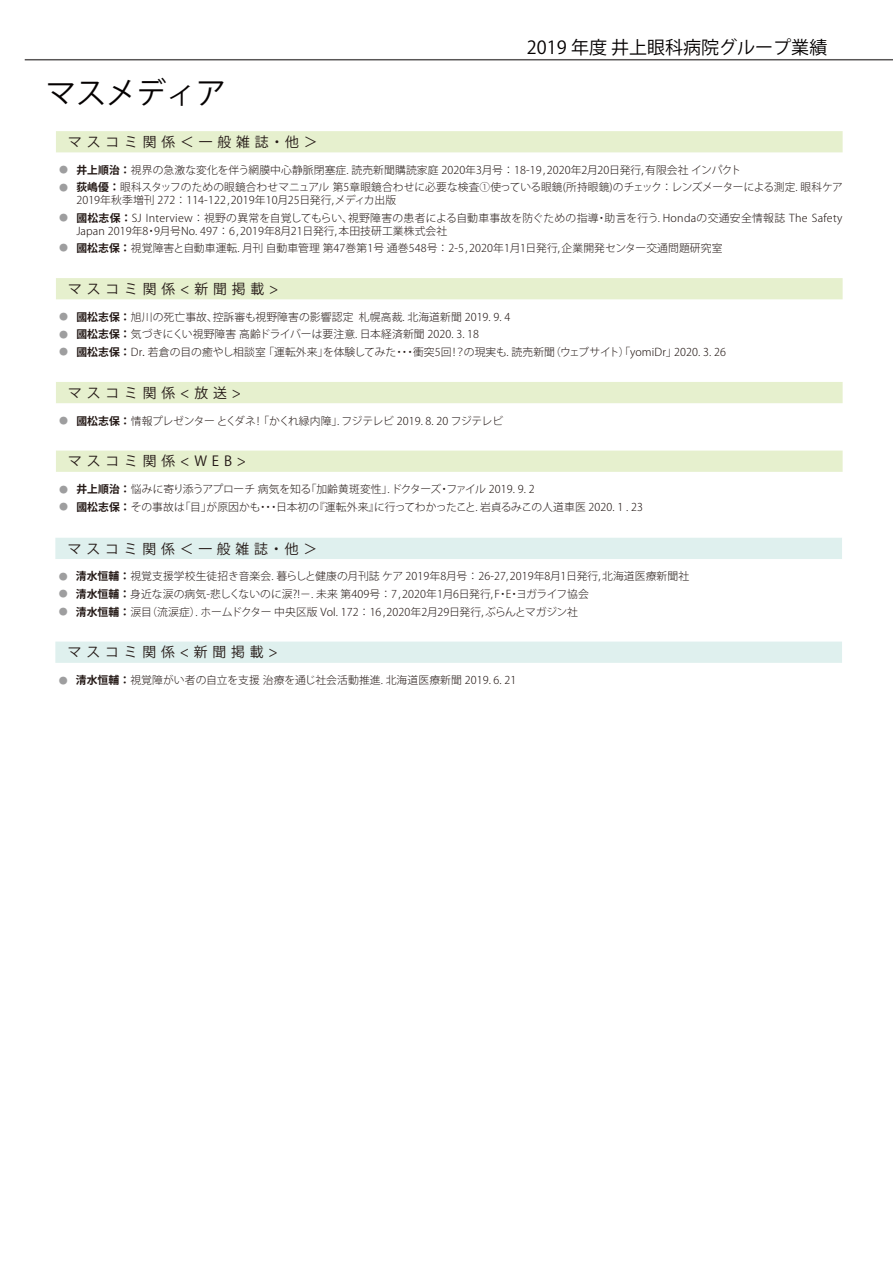
<style>
.page{position:relative;width:893px;height:1263px;background:#fff}
.page>*{position:absolute;margin:0;border:0;box-sizing:border-box;transform-origin:0 0}
.t1{font:30px "Koz Go Pr 6 N";color:#040000}
.t2{font:18px "Koz Go Pr 6 N";color:#040000}
.t3{font:13.8px "UD Shin Go Pro Medium 90 ms RKSJ H";letter-spacing:.35em;color:#231815}
.t4{font:300 10.8px/12.8px "Koz Go Pro";letter-spacing:.01em;color:#231815}
.t5{font:300 10.8px "Koz Go Pro";letter-spacing:-.01em;color:#231815}
.t6{font:300 10.8px "Koz Go Pro";letter-spacing:-.015em;color:#231815}
.s1{font-family:"Koz Min Pr 6 N";font-weight:400;font-size:9px;color:#9e9e9f}
.s2{font-weight:700}
</style>
<div class="page">
<hr style="left:25px;top:59px;width:868px;height:1px;background:#595656">
<svg style="left:56px;top:131px;width:787px;height:341px"></svg>
<svg style="left:55px;top:538px;width:787px;height:125px"></svg>
<h1 class="t1" style="left:46px;top:76px;width:181px">マスメディア</h1>
<h2 class="t2" style="left:527px;top:38px;width:302px">2019 年度 井上眼科病院グループ業績</h2>
<p class="t3" style="left:68px;top:134px;width:251px">マスコミ関係＜一般雑誌・他＞</p>
<p class="t4" style="left:59px;top:164px;width:683px"><span class="s1">●</span> <span class="s2">井上順治：</span>視界の急激な変化を伴う網膜中心静脈閉塞症. 読売新聞購読家庭 2020年3月号：18-19,2020年2月20日発行,有限会社インパクト</p>
<p class="t4" style="left:76px;top:181px;width:768px;text-indent:-17px"><span class="s1">●</span> <span class="s2">荻嶋優：</span>眼科スタッフのための眼鏡合わせマニュアル第5章眼鏡合わせに必要な検査①使っている眼鏡(所持眼鏡)のチェック：レンズメーターによる測定. 眼科ケア<br>2019年秋季増刊 272：114-122,2019年10月25日発行,メディカ出版</p>
<p class="t4" style="left:76px;top:211px;width:768px;text-indent:-17px"><span class="s1">●</span> <span class="s2">國松志保：</span>SJ Interview：視野の異常を自覚してもらい、視野障害の患者による自動車事故を防ぐための指導・助言を行う. Hondaの交通安全情報誌 The Safety<br>Japan 2019年8・9月号No. 497：6,2019年8月21日発行,本田技研工業株式会社</p>
<p class="t4" style="left:59px;top:242px;width:665px"><span class="s1">●</span> <span class="s2">國松志保：</span>視覚障害と自動車運転. 月刊自動車管理第47巻第1号通巻548号：2-5,2020年1月1日発行,企業開発センター交通問題研究室</p>
<p class="t3" style="left:68px;top:281px;width:212px">マスコミ関係&lt;新聞掲載&gt;</p>
<p class="t4" style="left:59px;top:310px;width:453px"><span class="s1">●</span> <span class="s2">國松志保：</span>旭川の死亡事故、控訴審も視野障害の影響認定 札幌高裁. 北海道新聞 2019. 9. 4</p>
<p class="t4" style="left:59px;top:328px;width:421px"><span class="s1">●</span> <span class="s2">國松志保：</span>気づきにくい視野障害高齢ドライバーは要注意. 日本経済新聞 2020. 3. 18</p>
<p class="t4" style="left:59px;top:346px;width:668px"><span class="s1">●</span> <span class="s2">國松志保：</span>Dr．若倉の目の癒やし相談室「運転外来」を体験してみた・・・衝突5回！？の現実も. 読売新聞（ウェブサイト）「yomiDr」2020. 3. 26</p>
<p class="t3" style="left:68px;top:385px;width:174px">マスコミ関係&lt;放送&gt;</p>
<p class="t6" style="left:59px;top:414px;width:445px"><span class="s1">●</span> <span class="s2">國松志保：</span>情報プレゼンターとくダネ！「かくれ緑内障」. フジテレビ 2019. 8. 20 フジテレビ</p>
<p class="t3" style="left:68px;top:454px;width:179px">マスコミ関係&lt;WEB&gt;</p>
<p class="t5" style="left:59px;top:482px;width:477px"><span class="s1">●</span> <span class="s2">井上順治：</span>悩みに寄り添うアプローチ病気を知る「加齢黄斑変性」.ドクターズ・ファイル 2019. 9. 2</p>
<p class="t4" style="left:59px;top:501px;width:585px"><span class="s1">●</span> <span class="s2">國松志保：</span>その事故は「目」が原因かも・・・日本初の『運転外来』に行ってわかったこと. 岩貞るみこの人道車医 2020. 1 . 23</p>
<p class="t3" style="left:68px;top:541px;width:251px">マスコミ関係＜一般雑誌・他＞</p>
<p class="t4" style="left:59px;top:570px;width:632px"><span class="s1">●</span> <span class="s2">清水恒輔：</span>視覚支援学校生徒招き音楽会. 暮らしと健康の月刊誌ケア 2019年8月号：26-27,2019年8月1日発行,北海道医療新聞社</p>
<p class="t4" style="left:59px;top:588px;width:532px"><span class="s1">●</span> <span class="s2">清水恒輔：</span>身近な涙の病気-悲しくないのに涙?!－. 未来第409号：7,2020年1月6日発行, F・E・ヨガライフ協会</p>
<p class="t4" style="left:59px;top:605px;width:521px"><span class="s1">●</span> <span class="s2">清水恒輔：</span>涙目（流涙症）. ホームドクター中央区版 Vol. 172：16,2020年2月29日発行,ぶらんとマガジン社</p>
<p class="t3" style="left:68px;top:645px;width:212px">マスコミ関係&lt;新聞掲載&gt;</p>
<p class="t4" style="left:59px;top:674px;width:459px"><span class="s1">●</span> <span class="s2">清水恒輔：</span>視覚障がい者の自立を支援治療を通じ社会活動推進. 北海道医療新聞 2019. 6. 21</p>
</div>
